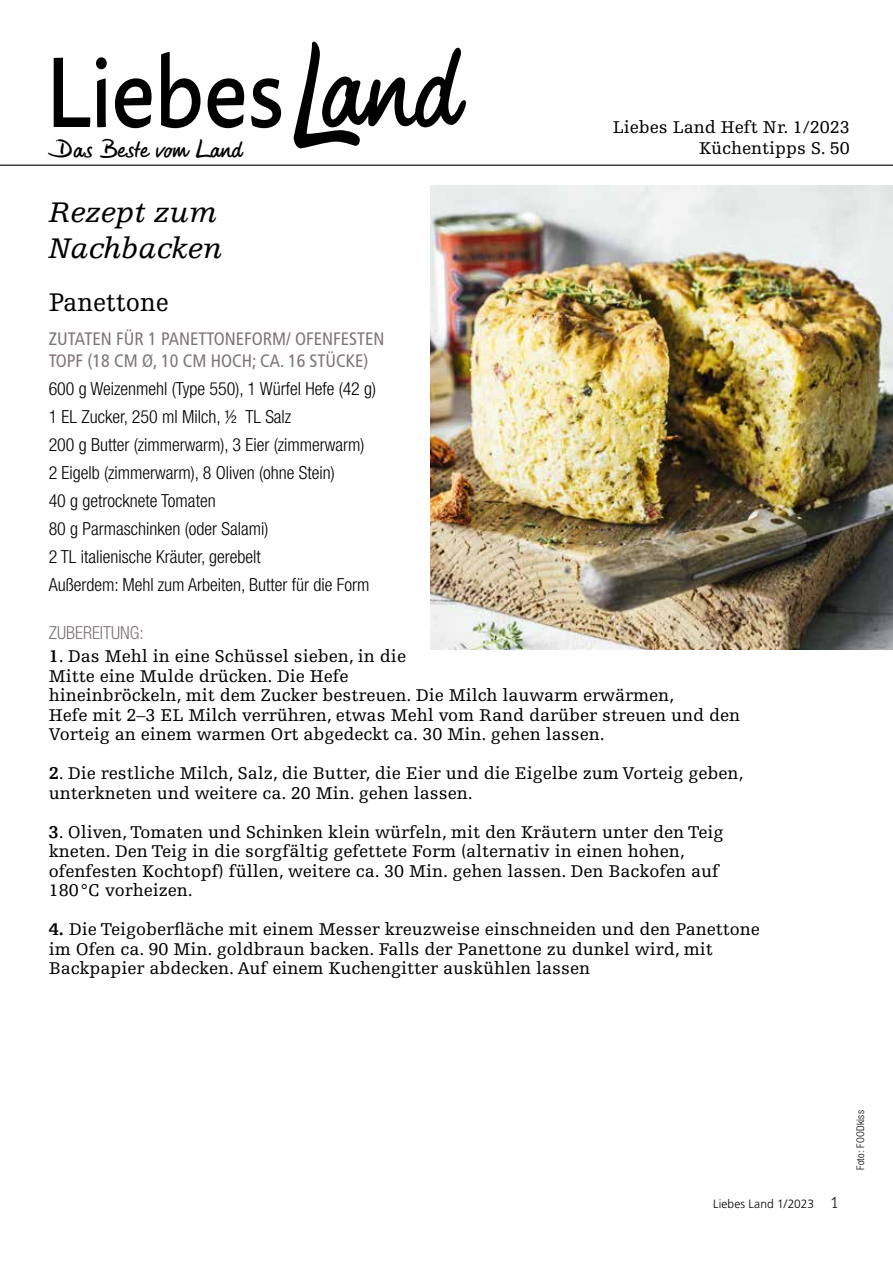
<style>
.page{position:relative;width:893px;height:1263px;background:#fff}
.page>*{position:absolute;margin:0;border:0;box-sizing:border-box;transform-origin:0 0}
.t1{font:italic 30px/36px "Egyptienne F";color:#000}
.t2{font:27px "Egyptienne F";color:#000;scale:.95 1}
.t3{font:25.2px "Phil Handwriting";color:#000;scale:1.12 1}
.t4{font:18px/19.5px "Egyptienne F";color:#000}
.t5{font:300 condensed 18px/28px "Helvetica Neue";color:#000}
.t6{font:condensed 18px/21.6px "Frutiger";color:#7e7379}
.t7{font:300 condensed 18px "Helvetica Neue";color:#7e7379}
.t8{font:300 12px "Frutiger";letter-spacing:.01em;color:#000}
.t9{font:300 condensed 10.5px "Helvetica Neue";letter-spacing:.025em;color:#000}
.s1{font-weight:700}
.s2{font-family:"Serifa";font-size:16.5px}
</style>
<div class="page">
<svg style="left:294px;top:42px;width:172px;height:106px"></svg>
<hr style="left:0;top:165px;width:893px;height:1px;background:#000">
<svg style="left:54px;top:52px;width:227px;height:76px"></svg>
<img style="left:431px;top:186px;width:462px;height:463px">
<p class="t4" style="left:613px;top:117px;width:238px">Liebes Land Heft Nr. 1/2023</p>
<h3 class="t3" style="left:55px;top:134px;width:168px">Das Beste vom Land</h3>
<p class="t4" style="left:699px;top:139px;width:152px">Küchentipps S. 50</p>
<h1 class="t1" style="left:49px;top:195px;width:176px">Rezept zum<br>Nachbacken</h1>
<h2 class="t2" style="left:49px;top:287px;width:128px">Panettone</h2>
<p class="t6" style="left:49px;top:328px;width:337px">ZUTATEN FÜR 1 PANETTONEFORM/ OFENFESTEN<br>TOPF (18 CM Ø, 10 CM HOCH; CA. 16 STÜCKE)</p>
<p class="t5" style="left:49px;top:374px;width:329px">600 g Weizenmehl (Type 550), 1 Würfel Hefe (42 g)<br>1 EL Zucker, 250 ml Milch, ½ TL Salz<br>200 g Butter (zimmerwarm), 3 Eier (zimmerwarm)<br>2 Eigelb (zimmerwarm), 8 Oliven (ohne Stein)<br>40 g getrocknete Tomaten<br>80 g Parmaschinken (oder Salami)<br>2 TL italienische Kräuter, gerebelt<br>Außerdem: Mehl zum Arbeiten, Butter für die Form</p>
<p class="t7" style="left:49px;top:622px;width:97px">ZUBEREITUNG:</p>
<p class="t4" style="left:49px;top:647px;width:693px"><span class="s1">1</span>. Das Mehl in eine Schüssel sieben, in die<br>Mitte eine Mulde drücken. Die Hefe<br>hineinbröckeln, mit dem Zucker bestreuen. Die Milch lauwarm erwärmen,<br>Hefe mit 2–3 EL Milch verrühren, etwas Mehl vom Rand darüber streuen und den Vorteig an einem warmen Ort abgedeckt ca. 30 Min. gehen lassen.</p>
<p class="t4" style="left:49px;top:764px;width:696px"><span class="s1">2</span>. Die restliche Milch, Salz, die Butter, die Eier und die Eigelbe zum Vorteig geben, unterkneten und weitere ca. 20 Min. gehen lassen.</p>
<p class="t4" style="left:49px;top:822px;width:676px"><span class="s1">3</span>. Oliven, Tomaten und Schinken klein würfeln, mit den Kräutern unter den Teig kneten. Den Teig in die sorgfältig gefettete Form (alternativ in einen hohen, ofenfesten Kochtopf) füllen, weitere ca. 30 Min. gehen lassen. Den Backofen auf 180°C vorheizen.</p>
<p class="t4" style="left:49px;top:920px;width:712px"><span class="s1">4.</span> Die Teigoberfläche mit einem Messer kreuzweise einschneiden und den Panettone im Ofen ca. 90 Min. goldbraun backen. Falls der Panettone zu dunkel wird, mit<br>Backpapier abdecken. Auf einem Kuchengitter auskühlen lassen</p>
<p class="t8" style="left:713px;top:1197px;width:127px">Liebes Land 1/2023 <span class="s2">1</span></p>
<p class="t9" style="left:854px;top:1170px;width:61px;rotate:-90deg">Foto: FOODkiss</p>
</div>
